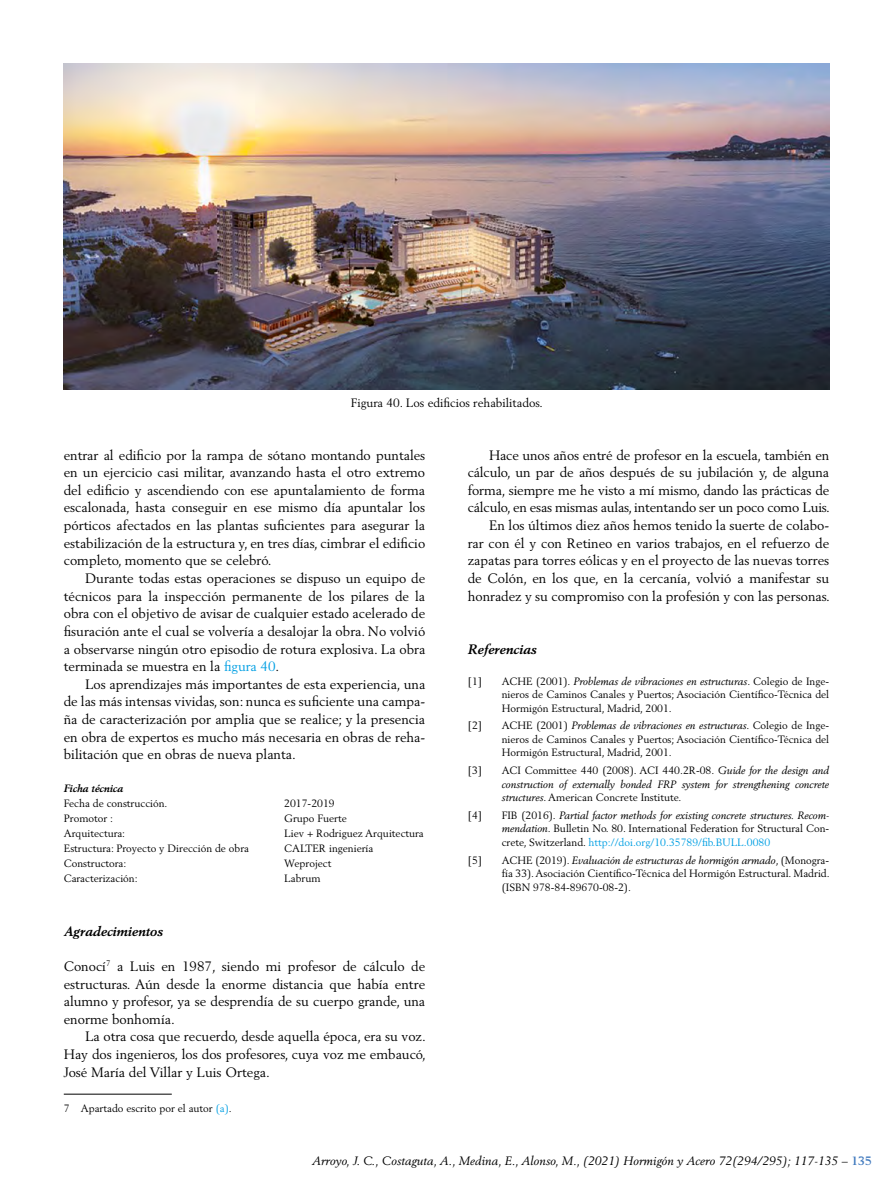
<style>
.page{position:relative;width:893px;height:1191px;background:#fff}
.page>*{position:absolute;margin:0;border:0;box-sizing:border-box;transform-origin:0 0}
.t1{font:13.5px/17.7px "Berling LT Std";color:#000;text-align:justify}
.t2{font:italic 700 13.5px "Berling LT Std";color:#000}
.t3{font:italic 12px "Berling LT Std";letter-spacing:.01em;color:#000}
.t4{font:12px "Berling LT Std";color:#000}
.t5{font:10.5px/13.5px "Berling LT Std";color:#000;text-align:justify}
.t6{font:italic 10.5px/13.5px "Berling LT Std";color:#000;text-align:justify}
.t7{font:italic 700 10.5px "Berling LT Std";color:#000}
.s1{color:#009fe3}
.s2{font-style:italic}
.s3{font-style:normal}
.s4{font-weight:700;font-style:normal;color:#417abe}
</style>
<div class="page">
<hr style="left:64px;top:1093px;width:108px;height:1px;background:#000">
<img style="left:64px;top:64px;width:765px;height:325px">
<p class="t4" style="left:351px;top:395px;width:193px">Figura 40. Los edificios rehabilitados.</p>
<p class="t1" style="left:64px;top:446px;width:363px">entrar al edificio por la rampa de sótano montando puntales en un ejercicio casi militar, avanzando hasta el otro extremo del edificio y ascendiendo con ese apuntalamiento de forma escalonada, hasta conseguir en ese mismo día apuntalar los pórticos afectados en las plantas suficientes para asegurar la estabilización de la estructura y, en tres días, cimbrar el edificio completo, momento que se celebró.</p>
<p class="t1" style="left:64px;top:569px;width:363px;text-indent:21px">Durante todas estas operaciones se dispuso un equipo de técnicos para la inspección permanente de los pilares de la obra con el objetivo de avisar de cualquier estado acelerado de fisuración ante el cual se volvería a desalojar la obra. No volvió a observarse ningún otro episodio de rotura explosiva. La obra terminada se muestra en la <span class="s1">figura 40</span>.</p>
<p class="t1" style="left:64px;top:675px;width:363px;text-indent:21px">Los aprendizajes más importantes de esta experiencia, una de las más intensas vividas, son: nunca es suficiente una campa&shy;ña de caracterización por amplia que se realice; y la presencia en obra de expertos es mucho más necesaria en obras de reha&shy;bilitación que en obras de nueva planta.</p>
<p class="t7" style="left:64px;top:782px;width:61px">Ficha técnica</p>
<p class="t5" style="left:64px;top:796px;width:105px">Fecha de construcción.</p>
<p class="t5" style="left:284px;top:796px;width:52px">2017-2019</p>
<p class="t5" style="left:64px;top:811px;width:51px">Promotor :</p>
<p class="t5" style="left:284px;top:811px;width:64px">Grupo Fuerte</p>
<p class="t5" style="left:64px;top:826px;width:63px">Arquitectura:</p>
<p class="t5" style="left:284px;top:826px;width:141px">Liev + Rodriguez Arquitectura</p>
<p class="t5" style="left:64px;top:841px;width:187px">Estructura: Proyecto y Dirección de obra</p>
<p class="t5" style="left:284px;top:841px;width:91px">CALTER ingeniería</p>
<p class="t5" style="left:64px;top:856px;width:64px">Constructora:</p>
<p class="t5" style="left:284px;top:856px;width:49px">Weproject</p>
<p class="t5" style="left:64px;top:871px;width:75px">Caracterización:</p>
<p class="t5" style="left:284px;top:871px;width:38px">Labrum</p>
<p class="t2" style="left:64px;top:922px;width:101px">Agradecimientos</p>
<p class="t1" style="left:64px;top:957px;width:363px">Conocí<sup>7</sup> a Luis en 1987, siendo mi profesor de cálculo de estructuras. Aún desde la enorme distancia que había entre alumno y profesor, ya se desprendía de su cuerpo grande, una enorme bonhomía.</p>
<p class="t1" style="left:64px;top:1027px;width:364px;text-indent:21px">La otra cosa que recuerdo, desde aquella época, era su voz.<br>Hay dos ingenieros, los dos profesores, cuya voz me embaucó, José María del Villar y Luis Ortega.</p>
<p class="t5" style="left:64px;top:1101px;width:169px">7 Apartado escrito por el autor <span class="s1">(a)</span>.</p>
<p class="t1" style="left:468px;top:446px;width:364px;text-align:right">Hace unos años entré de profesor en la escuela, también en cálculo, un par de años después de su jubilación y, de alguna forma, siempre me he visto a mí mismo, dando las prácticas de cálculo, en esas mismas aulas, intentando ser un poco como Luis.<br>En los últimos diez años hemos tenido la suerte de colabo-<br>rar con él y con Retineo en varios trabajos, en el refuerzo de zapatas para torres eólicas y en el proyecto de las nuevas torres de Colón, en los que, en la cercanía, volvió a manifestar su honradez y su compromiso con la profesión y con las personas.</p>
<p class="t2" style="left:468px;top:640px;width:70px">Referencias</p>
<p class="t5" style="left:468px;top:674px;width:16px">[1]</p>
<p class="t5" style="left:502px;top:674px;width:329px">ACHE (2001). <span class="s2">Problemas de vibraciones en estructuras</span>. Colegio de Inge&shy;nieros de Caminos Canales y Puertos; Asociación Científico-Técnica del Hormigón Estructural, Madrid, 2001.</p>
<p class="t5" style="left:468px;top:719px;width:16px">[2]</p>
<p class="t5" style="left:502px;top:719px;width:329px">ACHE (2001) <span class="s2">Problemas de vibraciones en estructuras</span>. Colegio de Inge&shy;nieros de Caminos Canales y Puertos; Asociación Científico-Técnica del Hormigón Estructural, Madrid, 2001.</p>
<p class="t5" style="left:468px;top:763px;width:16px">[3]</p>
<p class="t6" style="left:502px;top:763px;width:329px"><span class="s3">ACI Committee 440 (2008). ACI 440.2R-08.</span> Guide for the design and construction of externally bonded FRP system for strengthening concrete structures<span class="s3">. American Concrete Institute.</span></p>
<p class="t5" style="left:468px;top:808px;width:16px">[4]</p>
<p class="t5" style="left:502px;top:808px;width:329px">FIB (2016). <span class="s2">Partial factor methods for existing concrete structures. Recom&shy;mendation</span>. Bulletin No. 80. International Federation for Structural Con&shy;crete, Switzerland. <span class="s1">http://doi.org/10.35789/fib.BULL.0080</span></p>
<p class="t5" style="left:468px;top:853px;width:16px">[5]</p>
<p class="t5" style="left:502px;top:853px;width:329px">ACHE (2019). <span class="s2">Evaluación de estructuras de hormigón armado</span>, (Monogra&shy;fía 33). Asociación Científico-Técnica del Hormigón Estructural. Madrid. (ISBN 978-84-89670-08-2).</p>
<p class="t3" style="left:312px;top:1153px;width:561px">Arroyo, J. C., Costaguta, A., Medina, E., Alonso, M., (2021) Hormigón y Acero 72(294/295); 117-135 – <span class="s4">135</span></p>
</div>
